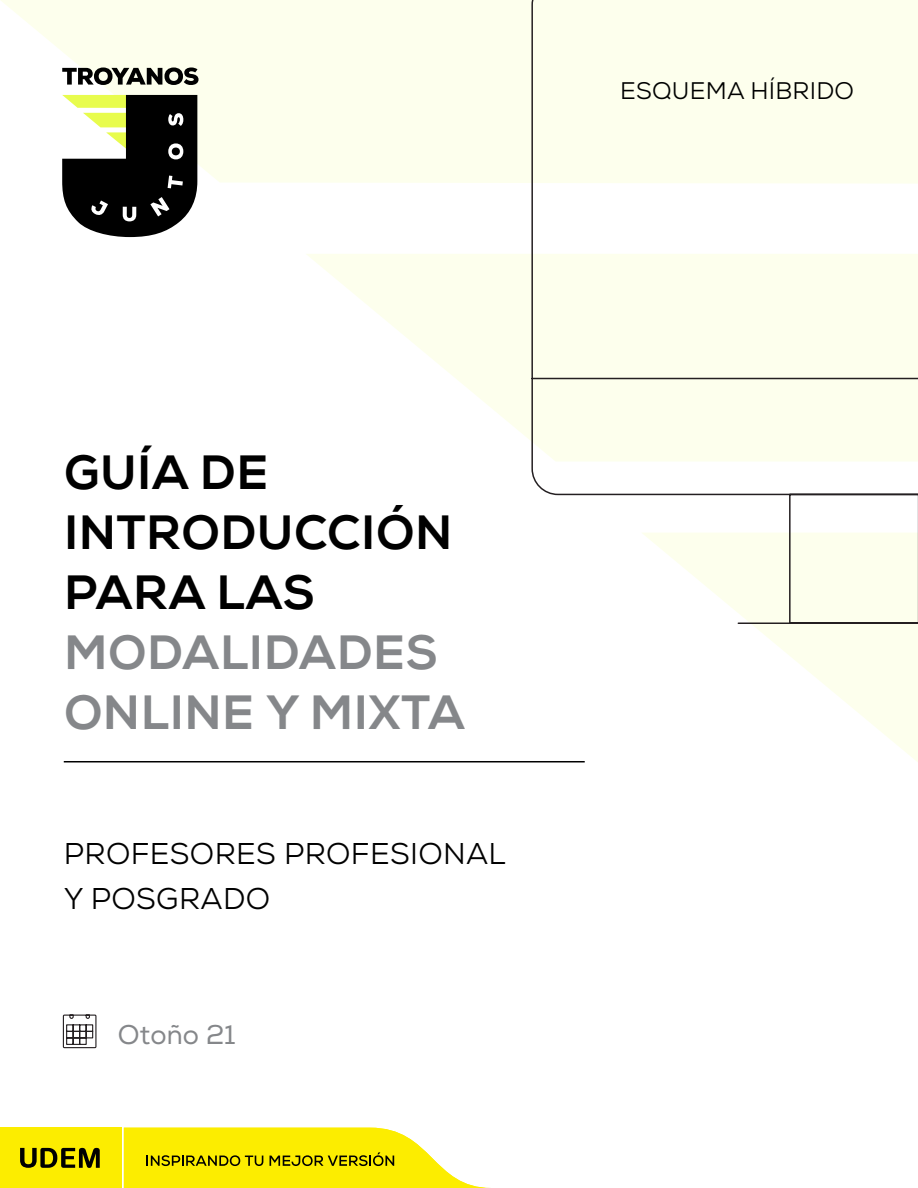
<style>
.page{position:relative;width:918px;height:1188px;background:#fff}
.page>*{position:absolute;margin:0;border:0;box-sizing:border-box;transform-origin:0 0}
.t1{font:800 48px/60px "Nexa";letter-spacing:.01em;color:#000}
.t2{font:800 48px/60px "Nexa";letter-spacing:.01em;color:#85878a}
.t3{font:30px/45px "Nexa";letter-spacing:.01em;color:#000}
.t4{font:27px "Nexa";color:#85878a}
.t5{font:24px "Nexa";letter-spacing:.01em;color:#000}
</style>
<div class="page">
<svg style="left:753px;top:625px;width:165px;height:137px"></svg>
<svg style="left:306px;top:254px;width:225px;height:187px"></svg>
<svg style="left:1px;top:0;width:530px;height:184px;background:#fcfeee"></svg>
<svg style="left:124px;top:1128px;width:367px;height:60px"></svg>
<div style="left:0;top:1127px;width:121px;height:61px;background:#fced00"></div>
<svg style="left:20px;top:1148px;width:80px;height:20px"></svg>
<svg style="left:62px;top:95px;width:135px;height:142px"></svg>
<svg style="left:62px;top:67px;width:137px;height:18px;background:#73746d"></svg>
<svg style="left:62px;top:1014px;width:35px;height:35px"></svg>
<svg style="left:531px;top:0;width:387px;height:625px"></svg>
<hr style="left:64px;top:761px;width:521px;height:1px;background:#000">
<p class="t5" style="left:620px;top:75px;width:235px">ESQUEMA HÍBRIDO</p>
<h1 class="t1" style="left:64px;top:443px;width:390px">GUÍA DE<br>INTRODUCCIÓN<br>PARA LAS</h1>
<h1 class="t2" style="left:64px;top:623px;width:403px">MODALIDADES<br>ONLINE Y MIXTA</h1>
<p class="t3" style="left:64px;top:831px;width:443px">PROFESORES PROFESIONAL<br>Y POSGRADO</p>
<p class="t4" style="left:118px;top:1019px;width:119px">Otoño 21</p>
</div>
